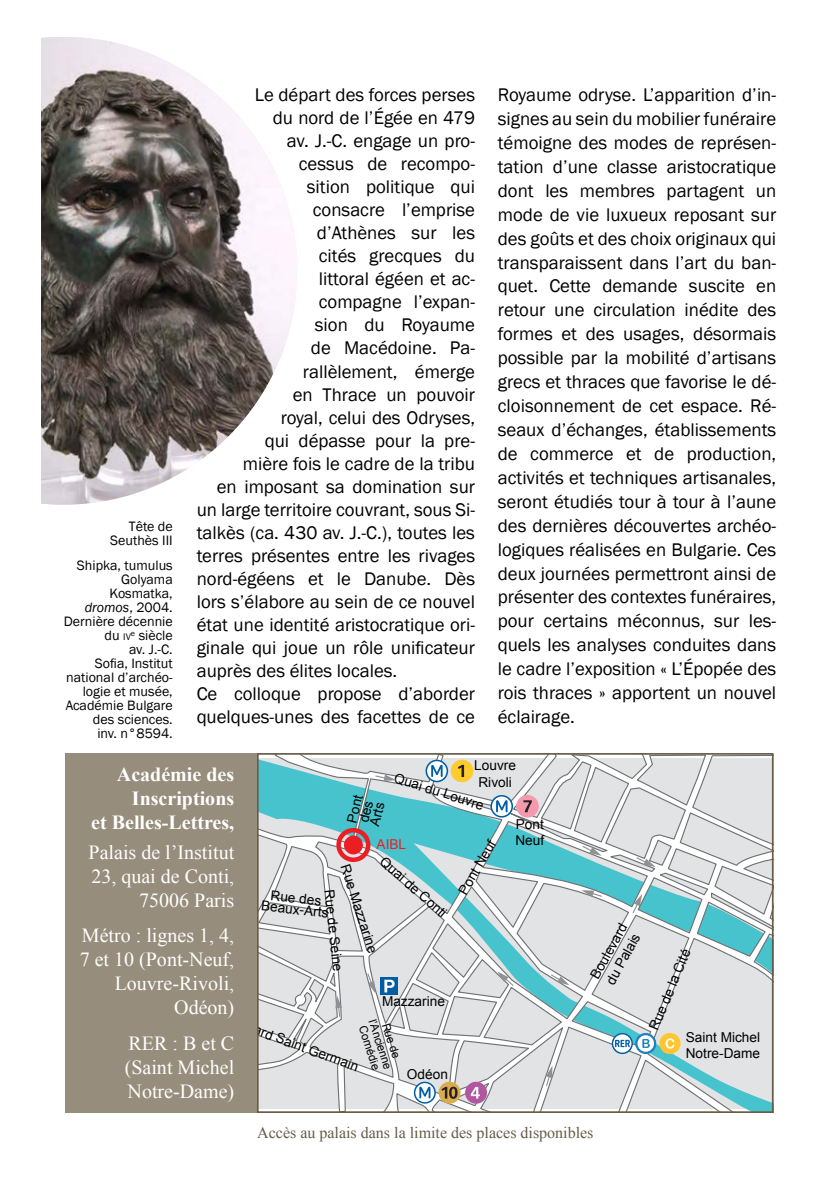
<style>
.page{position:relative;width:840px;height:1191px;background:#fff}
.page>*{position:absolute;margin:0;border:0;box-sizing:border-box;transform-origin:0 0}
.t1{font:20px/24px "Times New Roman";color:#fff;text-align:right}
.t2{font:700 20px/24px "Times New Roman";color:#fff;text-align:right}
.t3{font:18.8px/24px "Franklin Gothic";color:#000;text-align:justify}
.t4{font:16px "Times New Roman";color:#675c48}
.t5{font:14px/14px "Franklin Gothic";color:#000;text-align:right}
.t6{font:13.6px/16.4px "Arial";color:#000}
.t7{font:13.6px "Arial";color:#ed1d24}
.t8{font:11.4px/11.4px "Arial";color:#000;text-align:center}
.s1{font-style:italic}
.s2{font-size:9.8px}
</style>
<div class="page">
<svg style="left:260px;top:756px;width:510px;height:354px;background:#c7dadc"></svg>
<div style="left:336px;top:828px;width:34px;height:34px;border:5px solid #ed1d24;border-radius:50%"></div>
<div style="left:344px;top:835px;width:18px;height:19px;background:#ed1d24;border-radius:50%"></div>
<svg style="left:581px;top:845px;width:20px;height:10px"></svg>
<svg style="left:374px;top:774px;width:22px;height:7px"></svg>
<svg style="left:549px;top:973px;width:20px;height:12px"></svg>
<svg style="left:366px;top:972px;width:9px;height:21px"></svg>
<svg style="left:335px;top:995px;width:6px;height:23px"></svg>
<svg style="left:635px;top:856px;width:20px;height:11px"></svg>
<svg style="left:631px;top:894px;width:11px;height:20px"></svg>
<svg style="left:544px;top:1065px;width:8px;height:22px"></svg>
<svg style="left:581px;top:890px;width:22px;height:7px"></svg>
<svg style="left:497px;top:971px;width:17px;height:16px"></svg>
<div style="left:450px;top:759px;width:23px;height:23px;background:#ffcb2d;border-radius:50%"></div>
<svg style="left:458px;top:765px;width:6px;height:12px"></svg>
<svg style="left:425px;top:759px;width:23px;height:23px"></svg>
<div style="left:380px;top:976px;width:18px;height:18px;background:#005ca4"></div>
<svg style="left:384px;top:979px;width:10px;height:13px"></svg>
<svg style="left:635px;top:1033px;width:21px;height:21px"></svg>
<svg style="left:642px;top:1039px;width:7px;height:9px"></svg>
<svg style="left:611px;top:1033px;width:21px;height:21px"></svg>
<div style="left:659px;top:1033px;width:21px;height:21px;background:#fec630;border-radius:50%"></div>
<svg style="left:665px;top:1038px;width:9px;height:10px"></svg>
<svg style="left:490px;top:795px;width:22px;height:22px"></svg>
<div style="left:516px;top:795px;width:22px;height:22px;background:#f599ae;border-radius:50%"></div>
<svg style="left:523px;top:800px;width:8px;height:12px"></svg>
<svg style="left:413px;top:1081px;width:22px;height:22px"></svg>
<svg style="left:438px;top:1081px;width:22px;height:22px"></svg>
<svg style="left:441px;top:1086px;width:16px;height:12px"></svg>
<div style="left:465px;top:1081px;width:22px;height:22px;background:#b356a1;border-radius:50%"></div>
<svg style="left:470px;top:1087px;width:9px;height:11px"></svg>
<div style="left:257px;top:753px;width:516px;height:360px;border:2px solid #675c48"></div>
<div style="left:65px;top:753px;width:192px;height:359px;background:#978d7c"></div>
<img style="left:41px;top:37px;width:256px;height:468px">
<p class="t5" style="left:110px;top:519px;width:64px">Tête de<br>Seuthès III</p>
<p class="t5" style="left:64px;top:559px;width:110px">Shipka, tumulus<br>Golyama<br>Kosmatka, <span class="s1">dromos</span>, 2004.<br>Dernière décennie du <span class="s2">iv</span><sup>e</sup> siècle<br>av. J.-C.<br>Sofia, Institut national d’archéo&shy;logie et musée,<br>Académie Bulgare des sciences.<br>inv. n°8594.</p>
<p class="t3" style="left:255px;top:83px;width:222px">Le départ des forces perses</p>
<p class="t3" style="left:273px;top:106px;width:204px">du nord de l’Égée en 479</p>
<p class="t3" style="left:287px;top:129px;width:190px">av. J.-C. engage un pro-</p>
<p class="t3" style="left:299px;top:152px;width:177px">cessus de recompo-</p>
<p class="t3" style="left:307px;top:175px;width:169px">sition politique qui</p>
<p class="t3" style="left:313px;top:198px;width:164px">consacre l’emprise</p>
<p class="t3" style="left:317px;top:221px;width:160px">d’Athènes sur les</p>
<p class="t3" style="left:319px;top:244px;width:158px">cités grecques du</p>
<p class="t3" style="left:319px;top:267px;width:158px">littoral égéen et ac-</p>
<p class="t3" style="left:319px;top:290px;width:157px">compagne l’expan-</p>
<p class="t3" style="left:315px;top:313px;width:162px">sion du Royaume</p>
<p class="t3" style="left:311px;top:337px;width:166px">de Macédoine. Pa-</p>
<p class="t3" style="left:303px;top:360px;width:174px">rallèlement, émerge</p>
<p class="t3" style="left:293px;top:383px;width:183px">en Thrace un pouvoir</p>
<p class="t3" style="left:281px;top:406px;width:196px">royal, celui des Odryses,</p>
<p class="t3" style="left:265px;top:429px;width:211px">qui dépasse pour la pre-</p>
<p class="t3" style="left:243px;top:452px;width:234px">mière fois le cadre de la tribu</p>
<p class="t3" style="left:217px;top:475px;width:260px">en imposant sa domination sur</p>
<p class="t3" style="left:197px;top:498px;width:280px">un large territoire couvrant, sous Si-</p>
<p class="t3" style="left:197px;top:521px;width:279px">talkès (ca. 430 av. J.-C.), toutes les</p>
<p class="t3" style="left:197px;top:544px;width:280px">terres présentes entre les rivages</p>
<p class="t3" style="left:197px;top:567px;width:279px">nord-égéens et le Danube. Dès</p>
<p class="t3" style="left:197px;top:590px;width:280px">lors s’élabore au sein de ce nouvel</p>
<p class="t3" style="left:197px;top:613px;width:279px">état une identité aristocratique ori-</p>
<p class="t3" style="left:197px;top:636px;width:279px">ginale qui joue un rôle unificateur</p>
<p class="t3" style="left:197px;top:659px;width:202px">auprès des élites locales.</p>
<p class="t3" style="left:197px;top:682px;width:280px">Ce colloque propose d’aborder</p>
<p class="t3" style="left:197px;top:705px;width:280px">quelques-unes des facettes de ce</p>
<p class="t3" style="left:497px;top:83px;width:280px">Royaume odryse. L’apparition d’in&shy;signes au sein du mobilier funéraire témoigne des modes de représen&shy;tation d’une classe aristocratique dont les membres partagent un mode de vie luxueux reposant sur des goûts et des choix originaux qui transparaissent dans l’art du ban&shy;quet. Cette demande suscite en retour une circulation inédite des formes et des usages, désormais possible par la mobilité d’artisans grecs et thraces que favorise le dé&shy;cloisonnement de cet espace. Ré&shy;seaux d’échanges, établissements de commerce et de production, activités et techniques artisanales, seront étudiés tour à tour à l’aune des dernières découvertes archéo&shy;logiques réalisées en Bulgarie. Ces deux journées permettront ainsi de présenter des contextes funéraires, pour certains méconnus, sur les&shy;quels les analyses conduites dans le cadre l’exposition « L’Épopée des rois thraces » apportent un nouvel éclairage.</p>
<p class="t6" style="left:474px;top:757px;width:43px;text-align:center">Louvre<br>Rivoli</p>
<p class="t2" style="left:91px;top:762px;width:144px">Académie des<br>Inscriptions<br>et Belles-Lettres,</p>
<p class="t1" style="left:88px;top:840px;width:147px">Palais de l’Institut<br>23, quai de Conti,<br>75006 Paris</p>
<p class="t1" style="left:80px;top:923px;width:156px">Métro : lignes 1, 4,<br>7 et 10 (Pont-Neuf,<br>Louvre-Rivoli,<br>Odéon)</p>
<p class="t1" style="left:125px;top:1030px;width:111px;text-align:justify">RER : B et C (Saint Michel Notre-Dame)</p>
<p class="t6" style="left:397px;top:769px;width:95px;rotate:18deg">Quai du Louvre</p>
<p class="t6" style="left:346px;top:821px;width:30px;line-height:11.4px;rotate:-76deg">Pont des<br>Arts</p>
<p class="t7" style="left:376px;top:835px;width:31px">AIBL</p>
<p class="t6" style="left:515px;top:816px;width:30px">Pont<br>Neuf</p>
<p class="t6" style="left:455px;top:889px;width:62px;rotate:-60deg">Pont Neuf</p>
<p class="t6" style="left:352px;top:862px;width:93px;rotate:72deg">Rue Mazzarine</p>
<p class="t6" style="left:387px;top:853px;width:85px;rotate:41deg">Quai de Conti</p>
<p class="t6" style="left:337px;top:888px;width:84px;rotate:84deg">Rue de Seine</p>
<p class="t6" style="left:263px;top:888px;width:69px;line-height:11.4px;text-align:center;rotate:6deg">Rue des<br>Beaux-Arts</p>
<p class="t6" style="left:382px;top:993px;width:64px">Mazzarine</p>
<p class="t6" style="left:218px;top:1007px;width:154px;rotate:20deg">Boulevard Saint Germain</p>
<p class="t8" style="left:388px;top:1014px;width:54px;rotate:72deg">Rue de l’Ancienne<br>Comédie</p>
<p class="t6" style="left:407px;top:1066px;width:42px">Odéon</p>
<p class="t6" style="left:586px;top:974px;width:63px;rotate:-61deg">Boulevard du Palais</p>
<p class="t6" style="left:645px;top:1026px;width:88px;rotate:-67deg">Rue de la Cité</p>
<p class="t6" style="left:685px;top:1029px;width:76px">Saint Michel<br>Notre-Dame</p>
<p class="t4" style="left:257px;top:1122px;width:337px">Accès au palais dans la limite des places disponibles</p>
</div>
